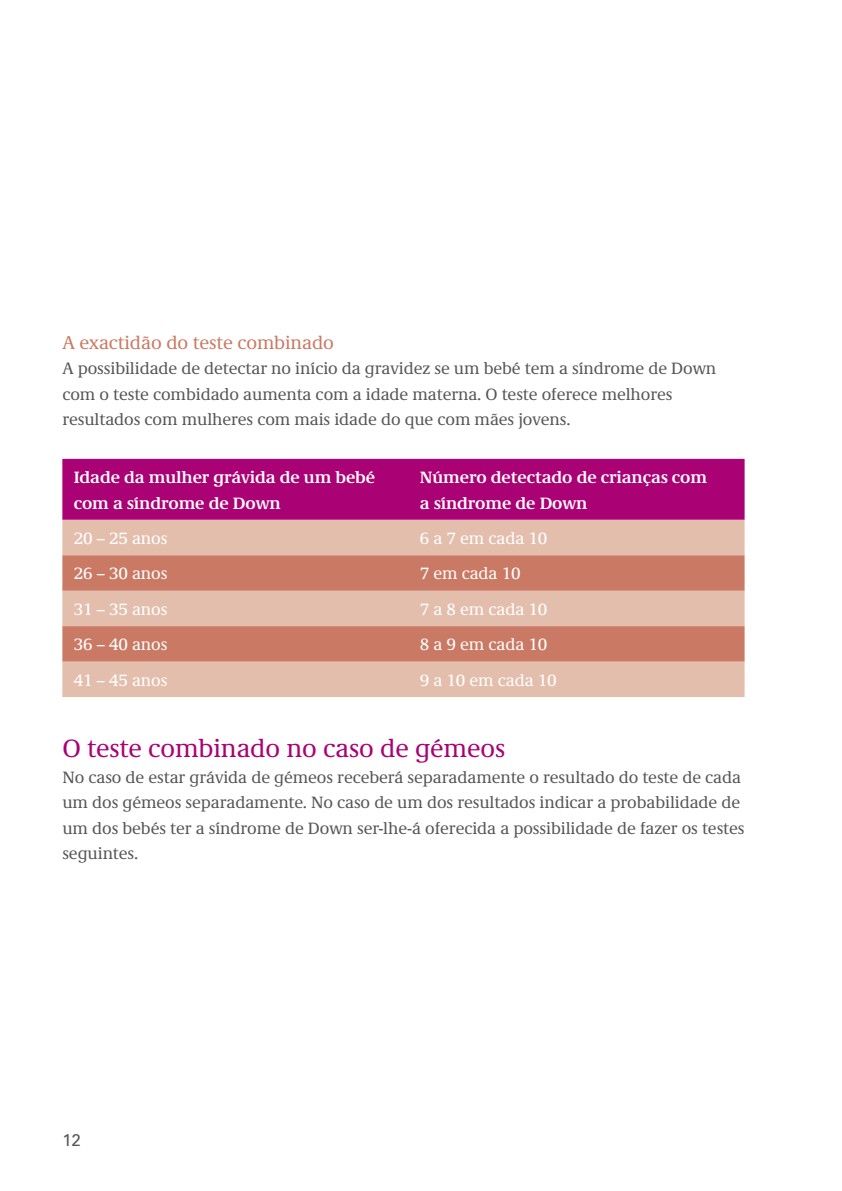
<style>
.page{position:relative;width:842px;height:1191px;background:#fff}
.page>*{position:absolute;margin:0;border:0;box-sizing:border-box;transform-origin:0 0}
.t1{font:26px "RIVM Demos";letter-spacing:-.005em;color:#aa0274}
.t2{font:19px "RIVM Demos";letter-spacing:-.005em;color:#ca7a64}
.t3{font:17px/25.6px "RIVM Demos";letter-spacing:-.005em;color:#575756}
.t4{font:17px "RIVM Demos";letter-spacing:-.005em;color:#fff}
.t5{font:700 17px/25.6px "RIVM Demos";letter-spacing:-.005em;color:#fff}
.t6{font:17px "Univers LT Std";color:#575756}
</style>
<div class="page">
<div style="left:62px;top:459px;width:683px;height:61px;background:#aa0274"></div>
<div style="left:62px;top:520px;width:683px;height:177px;background:#e4bead"></div>
<svg style="left:62px;top:555px;width:683px;height:106px;background:#d2917d"></svg>
<p class="t2" style="left:62px;top:335px;width:273px">A exactidão do teste combinado</p>
<p class="t3" style="left:62px;top:357px;width:655px">A possibilidade de detectar no início da gravidez se um bebé tem a síndrome de Down com o teste combidado aumenta com a idade materna. O teste oferece melhores resultados com mulheres com mais idade do que com mães jovens.</p>
<p class="t5" style="left:74px;top:466px;width:303px">Idade da mulher grávida de um bebé com a síndrome de Down</p>
<p class="t5" style="left:420px;top:466px;width:289px">Número detectado de crianças com a síndrome de Down</p>
<p class="t4" style="left:74px;top:531px;width:95px">20 – 25 anos</p>
<p class="t4" style="left:420px;top:531px;width:129px">6 a 7 em cada 10</p>
<p class="t4" style="left:74px;top:567px;width:95px">26 – 30 anos</p>
<p class="t4" style="left:420px;top:567px;width:102px">7 em cada 10</p>
<p class="t4" style="left:74px;top:602px;width:95px">31 – 35 anos</p>
<p class="t4" style="left:420px;top:602px;width:129px">7 a 8 em cada 10</p>
<p class="t4" style="left:74px;top:638px;width:95px">36 – 40 anos</p>
<p class="t4" style="left:420px;top:638px;width:129px">8 a 9 em cada 10</p>
<p class="t4" style="left:74px;top:673px;width:95px">41 – 45 anos</p>
<p class="t4" style="left:420px;top:673px;width:138px">9 a 10 em cada 10</p>
<h1 class="t1" style="left:62px;top:738px;width:444px">O teste combinado no caso de gémeos</h1>
<p class="t3" style="left:62px;top:765px;width:684px">No caso de estar grávida de gémeos receberá separadamente o resultado do teste de cada um dos gémeos separadamente. No caso de um dos resultados indicar a probabilidade de um dos bebés ter a síndrome de Down ser-lhe-á oferecida a possibilidade de fazer os testes seguintes.</p>
<p class="t6" style="left:62px;top:1131px;width:20px">12</p>
</div>
